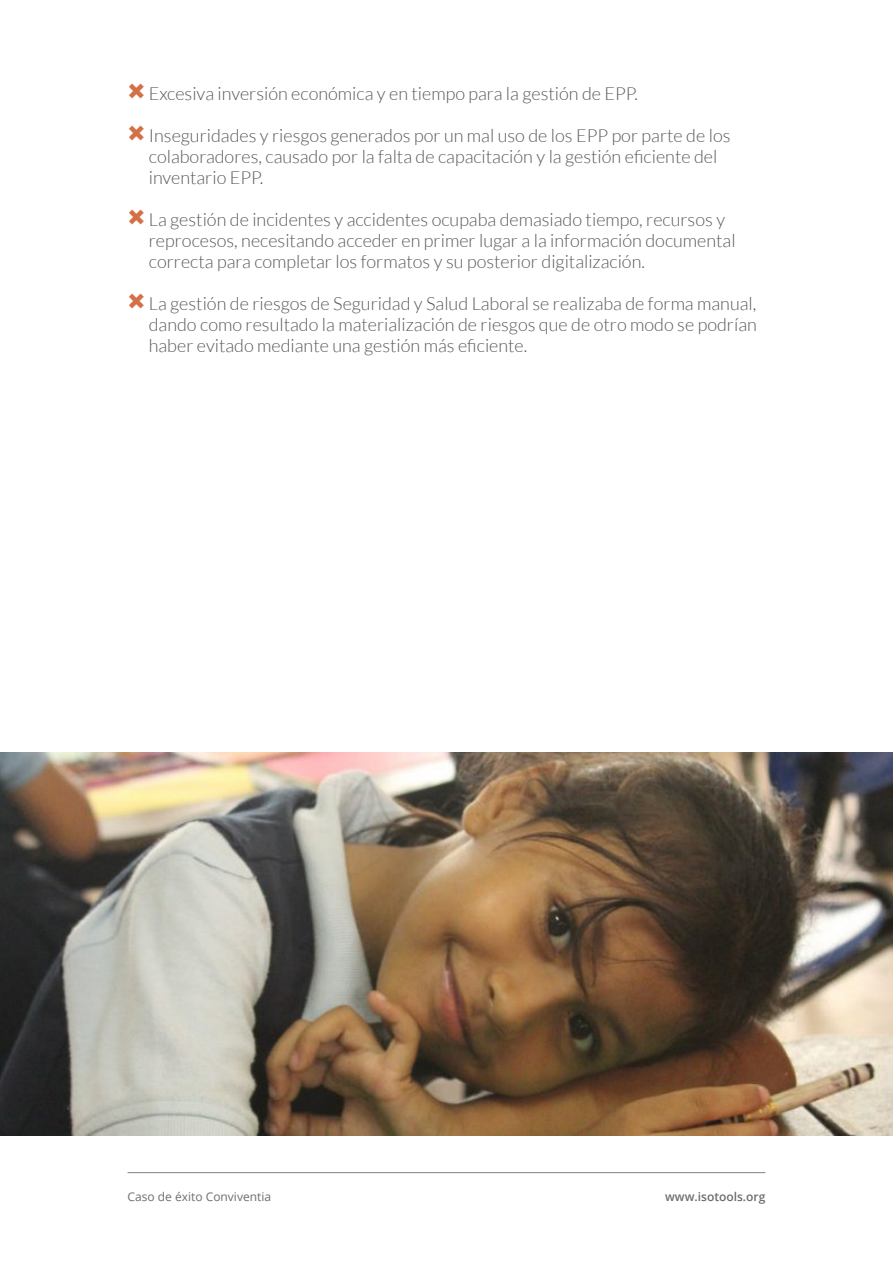
<style>
.page{position:relative;width:893px;height:1263px;background:#fff}
.page>*{position:absolute;margin:0;border:0;box-sizing:border-box;transform-origin:0 0}
.t1{font:300 18px/21px "Lato";color:#57585a}
.t2{font:12px "Open Sans";color:#6c6d70}
.t3{font:600 12px "Open Sans";color:#6c6d70}
</style>
<div class="page">
<hr style="left:128px;top:1172px;width:637px;height:1px;background:#808285">
<img style="left:0;top:753px;width:893px;height:382px">
<p class="t1" style="left:149px;top:83px;width:491px">Excesiva inversión económica y en tiempo para la gestión de EPP.</p>
<p class="t1" style="left:149px;top:125px;width:583px">Inseguridades y riesgos generados por un mal uso de los EPP por parte de los colaboradores, causado por la falta de capacitación y la gestión eficiente del inventario EPP.</p>
<p class="t1" style="left:149px;top:209px;width:588px">La gestión de incidentes y accidentes ocupaba demasiado tiempo, recursos y reprocesos, necesitando acceder en primer lugar a la información documental correcta para completar los formatos y su posterior digitalización.</p>
<p class="t1" style="left:149px;top:293px;width:609px;text-align:justify">La gestión de riesgos de Seguridad y Salud Laboral se realizaba de forma manual, dando como resultado la materialización de riesgos que de otro modo se podrían haber evitado mediante una gestión más eficiente.</p>
<p class="t2" style="left:128px;top:1188px;width:145px">Caso de éxito Conviventia</p>
<p class="t3" style="left:665px;top:1188px;width:102px">www.isotools.org</p>
</div>
